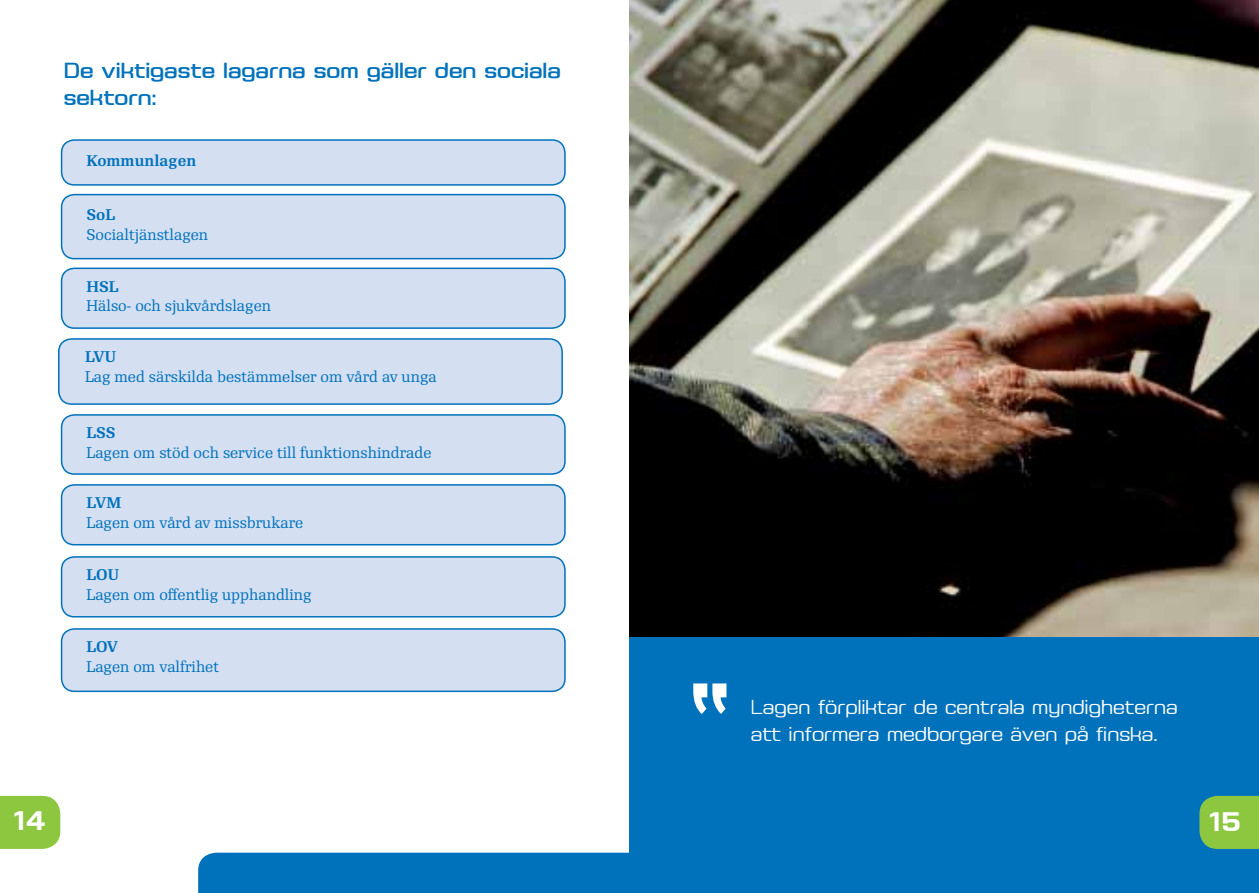
<style>
.page{position:relative;width:1259px;height:893px;background:#fff}
.page>*{position:absolute;margin:0;border:0;box-sizing:border-box;transform-origin:0 0}
.t1{font:700 24px "Saturn";color:#fff}
.t2{font:500 19.5px/27px "Saturn";letter-spacing:-.005em;color:#0072bc}
.t3{font:300 18px/27px "Saturn";color:#fff}
.t4{font:15px "Re Public Std";color:#0072bc}
.t5{font:700 15px "Re Public Std";color:#0072bc}
</style>
<div class="page">
<img style="left:629px;top:0;width:630px;height:638px">
<div style="left:629px;top:638px;width:630px;height:255px;background:#0072bc"></div>
<div style="left:198px;top:853px;width:431px;height:40px;background:#0072bc"></div>
<svg style="left:1199px;top:796px;width:60px;height:53px;background:#85c145"></svg>
<div style="left:0;top:796px;width:60px;height:53px;background:#8dc63f"></div>
<svg style="left:693px;top:683px;width:33px;height:31px"></svg>
<div style="left:62px;top:140px;width:503px;height:45px;background:#d4dff2;border-radius:13px"></div>
<div style="left:61px;top:139px;width:505px;height:47px;border:2px solid #0072bc;border-radius:13px"></div>
<div style="left:62px;top:268px;width:503px;height:60px;background:#d4dff2;border-radius:13px"></div>
<div style="left:61px;top:268px;width:505px;height:61px;border:2px solid #0072bc;border-radius:13px"></div>
<div style="left:62px;top:195px;width:503px;height:64px;background:#d4dff2;border-radius:13px"></div>
<div style="left:61px;top:194px;width:505px;height:65px;border:2px solid #0072bc;border-radius:13px"></div>
<div style="left:62px;top:415px;width:503px;height:59px;background:#d4dff2;border-radius:13px"></div>
<div style="left:61px;top:414px;width:505px;height:61px;border:2px solid #0072bc;border-radius:13px"></div>
<div style="left:62px;top:485px;width:503px;height:60px;background:#d4dff2;border-radius:13px"></div>
<div style="left:61px;top:484px;width:505px;height:61px;border:2px solid #0072bc;border-radius:13px"></div>
<div style="left:62px;top:557px;width:503px;height:60px;background:#d4dff2;border-radius:13px"></div>
<div style="left:61px;top:556px;width:505px;height:61px;border:2px solid #0072bc;border-radius:13px"></div>
<div style="left:62px;top:629px;width:503px;height:62px;background:#d4dff2;border-radius:13px"></div>
<div style="left:61px;top:628px;width:505px;height:64px;border:2px solid #0072bc;border-radius:13px"></div>
<div style="left:59px;top:339px;width:503px;height:65px;background:#d4dff2;border-radius:13px"></div>
<div style="left:58px;top:338px;width:505px;height:67px;border:2px solid #0072bc;border-radius:13px"></div>
<h2 class="t2" style="left:64px;top:57px;width:498px">De viktigaste lagarna som gäller den sociala sektorn:</h2>
<p class="t5" style="left:87px;top:151px;width:111px">Kommunlagen</p>
<p class="t5" style="left:87px;top:205px;width:30px">SoL</p>
<p class="t4" style="left:87px;top:225px;width:123px">Socialtjänstlagen</p>
<p class="t5" style="left:87px;top:276px;width:34px">HSL</p>
<p class="t4" style="left:87px;top:296px;width:186px">Hälso- och sjukvårdslagen</p>
<p class="t5" style="left:85px;top:347px;width:33px">LVU</p>
<p class="t4" style="left:85px;top:367px;width:353px">Lag med särskilda bestämmelser om vård av unga</p>
<p class="t5" style="left:87px;top:423px;width:31px">LSS</p>
<p class="t4" style="left:87px;top:443px;width:346px">Lagen om stöd och service till funktionshindrade</p>
<p class="t5" style="left:87px;top:493px;width:36px">LVM</p>
<p class="t4" style="left:87px;top:513px;width:218px">Lagen om vård av missbrukare</p>
<p class="t5" style="left:87px;top:565px;width:34px">LOU</p>
<p class="t4" style="left:87px;top:585px;width:227px">Lagen om offentlig upphandling</p>
<p class="t5" style="left:87px;top:637px;width:33px">LOV</p>
<p class="t4" style="left:87px;top:657px;width:134px">Lagen om valfrihet</p>
<p class="t3" style="left:750px;top:692px;width:428px">Lagen förpliktar de centrala myndigheterna att informera medborgare även på finska.</p>
<h1 class="t1" style="left:14px;top:804px;width:34px">14</h1>
<h1 class="t1" style="left:1209px;top:805px;width:33px">15</h1>
</div>
